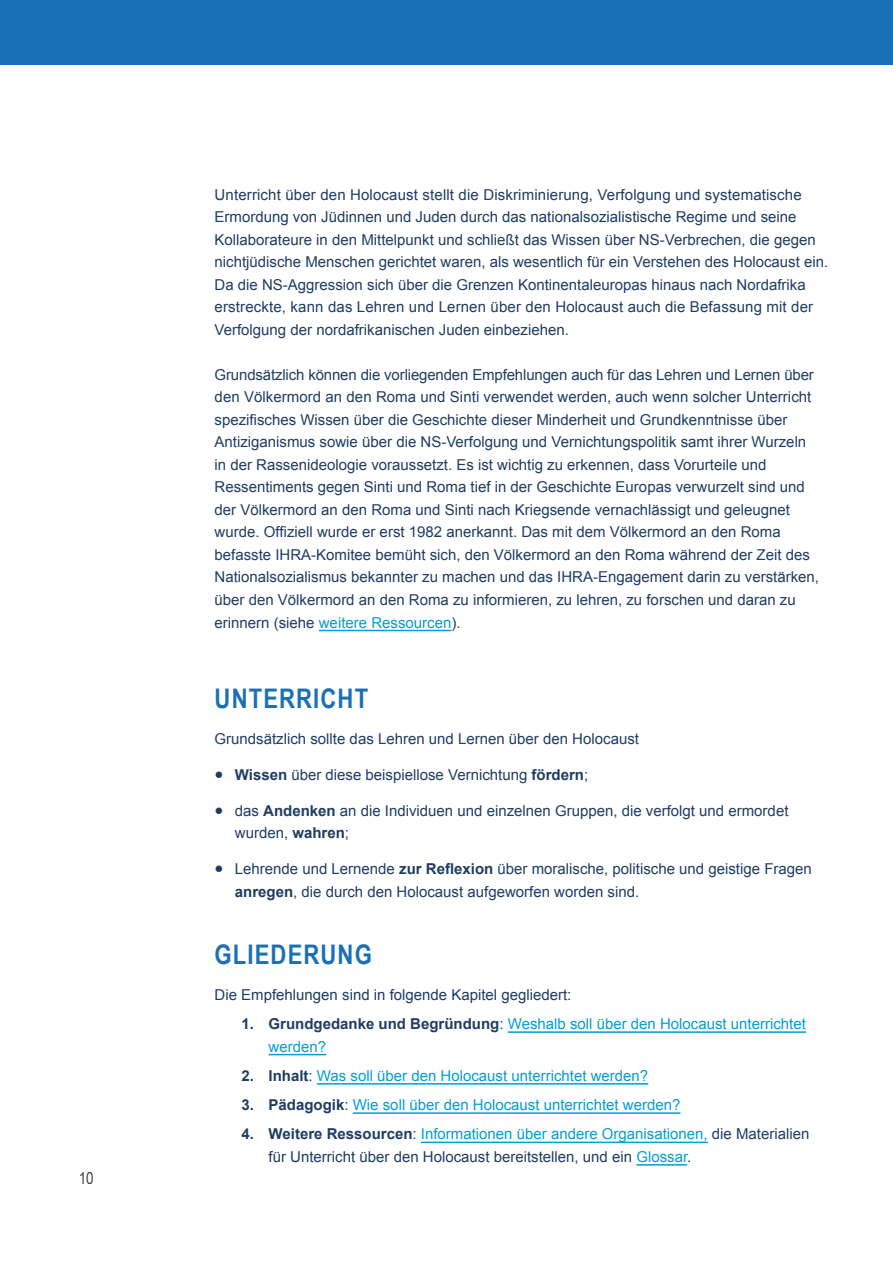
<style>
.page{position:relative;width:893px;height:1263px;background:#fff}
.page>*{position:absolute;margin:0;border:0;box-sizing:border-box;transform-origin:0 0}
.t1{font:700 27px "Arial Narrow";letter-spacing:.04em;color:#1a70b8}
.t2{font:16.5px "Arial Narrow";color:#000}
.t3{font:15px/22.5px "Arial";color:#1f3d62}
.t4{font:15px/22.5px "Arial";color:#039ed3}
.s1{color:#039ed3}
.s2{font-weight:700}
.s3{font-weight:700;color:#1f3d62}
.s4{color:#1f3d62}
</style>
<div class="page">
<div style="left:0;top:0;width:893px;height:65px;background:#1a70b8"></div>
<hr style="left:319px;top:630px;width:132px;height:1px;background:#039ed3">
<hr style="left:508px;top:1031px;width:298px;height:2px;background:#039ed3">
<hr style="left:269px;top:1054px;width:57px;height:1px;background:#039ed3">
<hr style="left:317px;top:1083px;width:331px;height:1px;background:#039ed3">
<hr style="left:353px;top:1112px;width:327px;height:2px;background:#039ed3">
<hr style="left:421px;top:1141px;width:287px;height:2px;background:#039ed3">
<hr style="left:636px;top:1164px;width:51px;height:1px;background:#039ed3">
<p class="t2" style="left:79px;top:1166px;width:17px">10</p>
<p class="t3" style="left:215px;top:184px;width:615px">Unterricht über den Holocaust stellt die Diskriminierung, Verfolgung und systematische Ermordung von Jüdinnen und Juden durch das nationalsozialistische Regime und seine Kollaborateure in den Mittelpunkt und schließt das Wissen über NS-Verbrechen, die gegen nichtjüdische Menschen gerichtet waren, als wesentlich für ein Verstehen des Holocaust ein.<br>Da die NS-Aggression sich über die Grenzen Kontinentaleuropas hinaus nach Nordafrika erstreckte, kann das Lehren und Lernen über den Holocaust auch die Befassung mit der Verfolgung der nordafrikanischen Juden einbeziehen.</p>
<p class="t3" style="left:215px;top:364px;width:606px">Grundsätzlich können die vorliegenden Empfehlungen auch für das Lehren und Lernen über den Völkermord an den Roma und Sinti verwendet werden, auch wenn solcher Unterricht spezifisches Wissen über die Geschichte dieser Minderheit und Grundkenntnisse über Antiziganismus sowie über die NS-Verfolgung und Vernichtungspolitik samt ihrer Wurzeln in der Rassenideologie voraussetzt. Es ist wichtig zu erkennen, dass Vorurteile und Ressentiments gegen Sinti und Roma tief in der Geschichte Europas verwurzelt sind und der Völkermord an den Roma und Sinti nach Kriegsende vernachlässigt und geleugnet wurde. Offiziell wurde er erst 1982 anerkannt. Das mit dem Völkermord an den Roma befasste IHRA-Komitee bemüht sich, den Völkermord an den Roma während der Zeit des Nationalsozialismus bekannter zu machen und das IHRA-Engagement darin zu verstärken, über den Völkermord an den Roma zu informieren, zu lehren, zu forschen und daran zu erinnern (siehe <span class="s1">weitere Ressourcen</span>).</p>
<h1 class="t1" style="left:215px;top:678px;width:155px">UNTERRICHT</h1>
<p class="t3" style="left:215px;top:727px;width:426px">Grundsätzlich sollte das Lehren und Lernen über den Holocaust</p>
<p class="t3" style="left:215px;top:763px;width:375px">● <span class="s2">Wissen</span> über diese beispiellose Vernichtung <span class="s2">fördern</span>;</p>
<p class="t3" style="left:235px;top:799px;width:555px;text-indent:-20px">● das <span class="s2">Andenken</span> an die Individuen und einzelnen Gruppen, die verfolgt und ermordet wurden, <span class="s2">wahren</span>;</p>
<p class="t3" style="left:235px;top:858px;width:578px;text-indent:-20px">● Lehrende und Lernende <span class="s2">zur Reflexion</span> über moralische, politische und geistige Fragen <span class="s2">anregen</span>, die durch den Holocaust aufgeworfen worden sind.</p>
<h1 class="t1" style="left:215px;top:934px;width:159px">GLIEDERUNG</h1>
<p class="t3" style="left:215px;top:983px;width:358px">Die Empfehlungen sind in folgende Kapitel gegliedert:</p>
<p class="t4" style="left:269px;top:1013px;width:539px;text-indent:-27px"><span class="s3">1. Grundgedanke und Begründung</span><span class="s4">:</span> Weshalb soll über den Holocaust unterrichtet werden?</p>
<p class="t4" style="left:242px;top:1064px;width:408px"><span class="s3">2. Inhalt</span><span class="s4">:</span> Was soll über den Holocaust unterrichtet werden?</p>
<p class="t4" style="left:242px;top:1094px;width:440px"><span class="s3">3. Pädagogik</span><span class="s4">:</span> Wie soll über den Holocaust unterrichtet werden?</p>
<p class="t3" style="left:269px;top:1123px;width:542px;text-indent:-27px"><span class="s2">4. Weitere Ressourcen</span>: <span class="s1">Informationen über andere Organisationen,</span> die Materialien für Unterricht über den Holocaust bereitstellen, und ein <span class="s1">Glossar</span>.</p>
</div>
